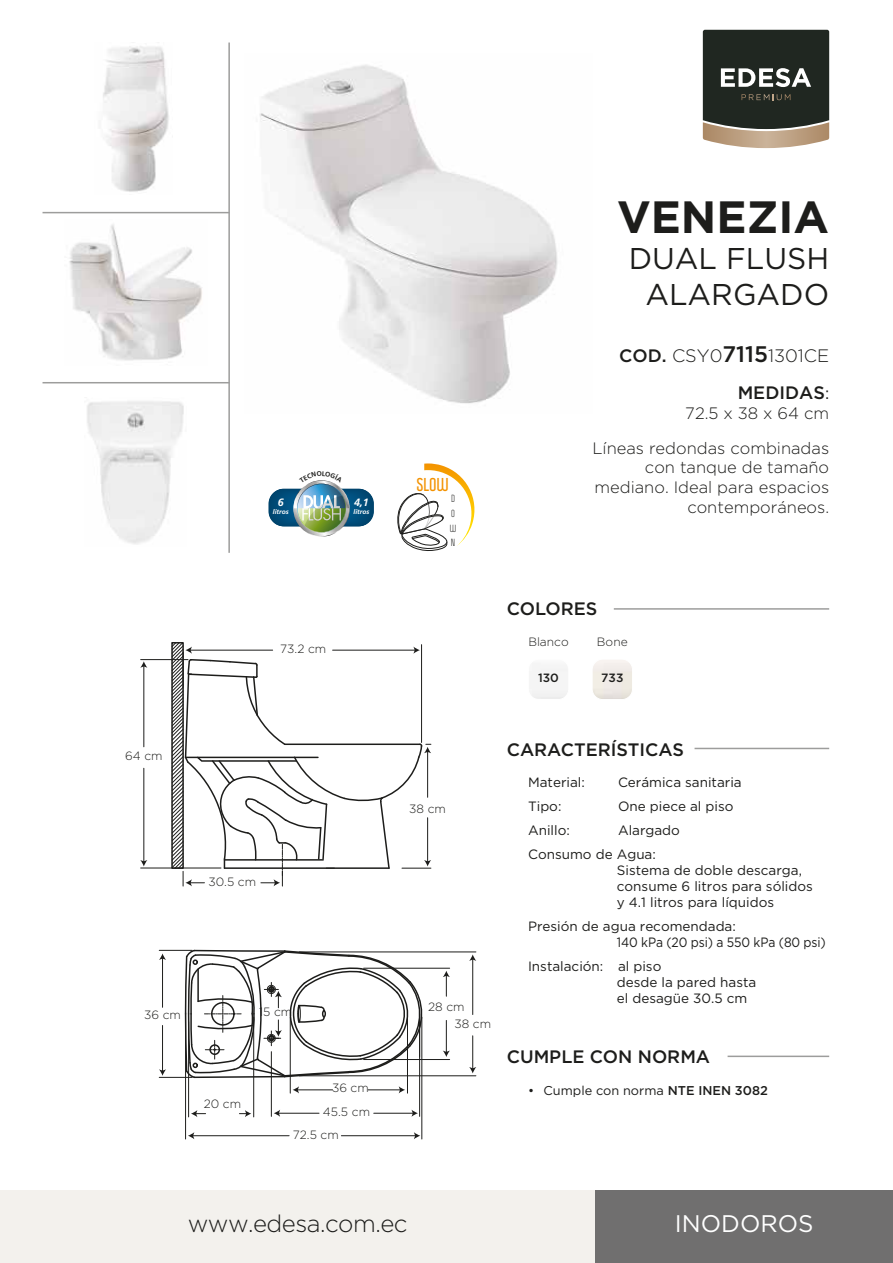
<style>
.page{position:relative;width:893px;height:1263px;background:#fff}
.page>*{position:absolute;margin:0;border:0;box-sizing:border-box;transform-origin:0 0}
.t1{font:700 45px "Gotham";color:#1d1d1b}
.t2{font:30px/36px "Gotham";color:#1d1d1b;text-align:center}
.t3{font:300 24px "Gotham";letter-spacing:-.02em;color:#1d1d1b}
.t4{font:24px "Gotham";color:#fff}
.t5{font:500 18px/36.6px "Gotham";color:#1d1d1b;text-align:right}
.t6{font:300 16.5px/19.8px "Gotham";color:#1d1d1b;text-align:right}
.t7{font:700 16.35px "Politica";color:#f39200}
.t8{font:13.5px/16.2px "Gotham";color:#1d1d1b}
.t9{font:12.75px "Gotham";color:#1d1d1b}
.t10{font:300 12px "Gotham";color:#1d1d1b}
.t11{font:500 12px "Gotham";color:#1d1d1b}
.t12{font:italic 700 10.65px "Frutiger";color:#fff}
.t13{font:9px/14.7px "Politica";color:#1d1d1b}
.t14{font:italic 700 6.6px "Frutiger";color:#fff}
.s1{font-weight:300}
.s2{font-size:22.5px}
.s3{font-weight:400;font-size:16.5px}
.s4{font-weight:500}
</style>
<div class="page">
<img style="left:259px;top:64px;width:299px;height:340px">
<div style="left:0;top:1191px;width:893px;height:72px;background:#f3f1ed"></div>
<div style="left:595px;top:1191px;width:298px;height:72px;background:#706f6f"></div>
<hr style="left:43px;top:212px;width:187px;height:1px;background:#9d9d9c">
<hr style="left:43px;top:382px;width:187px;height:1px;background:#9d9d9c">
<hr style="left:228px;top:43px;width:2px;height:510px;background:#9d9d9c">
<hr style="left:728px;top:1055px;width:101px;height:2px;background:#9d9d9c">
<hr style="left:694px;top:748px;width:135px;height:1px;background:#9d9d9c">
<hr style="left:614px;top:608px;width:215px;height:2px;background:#9d9d9c">
<svg style="left:703px;top:30px;width:126px;height:118px;background:#4d4e45"></svg>
<svg style="left:397px;top:463px;width:78px;height:88px"></svg>
<div style="left:271px;top:489px;width:101px;height:37px;background:#00466f;border-radius:14px"></div>
<div style="left:273px;top:490px;width:96px;height:35px;background:#004873;border-radius:14px"></div>
<div style="left:276px;top:491px;width:90px;height:33px;background:#004b77;border-radius:13px"></div>
<div style="left:282px;top:493px;width:79px;height:29px;background:#00507f;border-radius:11px"></div>
<div style="left:285px;top:495px;width:72px;height:25px;background:#005383;border-radius:10px"></div>
<div style="left:286px;top:495px;width:71px;height:25px;background:#005384;border-radius:10px"></div>
<div style="left:289px;top:496px;width:64px;height:23px;background:#005688;border-radius:9px"></div>
<svg style="left:292px;top:497px;width:58px;height:21px"></svg>
<svg style="left:294px;top:481px;width:55px;height:55px"></svg>
<img style="left:69px;top:224px;width:133px;height:137px">
<img style="left:87px;top:401px;width:97px;height:143px">
<img style="left:103px;top:46px;width:66px;height:146px">
<div style="left:592px;top:659px;width:41px;height:41px;border:1px solid #fff;border-radius:11px"></div>
<div style="left:528px;top:659px;width:41px;height:41px;border:1px solid #fff;border-radius:11px"></div>
<hr style="left:159px;top:950px;width:33px;height:1px;background:#1d1d1b">
<hr style="left:159px;top:1077px;width:33px;height:1px;background:#1d1d1b">
<hr style="left:162px;top:958px;width:1px;height:49px;background:#1d1d1b">
<svg style="left:159px;top:953px;width:7px;height:7px"></svg>
<hr style="left:162px;top:1025px;width:1px;height:46px;background:#1d1d1b">
<svg style="left:159px;top:1069px;width:7px;height:7px"></svg>
<hr style="left:299px;top:951px;width:177px;height:1px;background:#1d1d1b">
<hr style="left:299px;top:1075px;width:177px;height:1px;background:#1d1d1b">
<hr style="left:472px;top:959px;width:1px;height:55px;background:#1d1d1b">
<svg style="left:469px;top:954px;width:7px;height:7px"></svg>
<hr style="left:472px;top:1036px;width:1px;height:33px;background:#1d1d1b">
<svg style="left:469px;top:1067px;width:7px;height:6px"></svg>
<hr style="left:364px;top:968px;width:86px;height:1px;background:#1d1d1b">
<hr style="left:364px;top:1059px;width:86px;height:1px;background:#1d1d1b">
<svg style="left:443px;top:971px;width:7px;height:25px"></svg>
<hr style="left:446px;top:1020px;width:1px;height:32px;background:#1d1d1b">
<svg style="left:443px;top:1050px;width:7px;height:7px"></svg>
<hr style="left:271px;top:1052px;width:1px;height:64px;background:#1d1d1b">
<hr style="left:419px;top:1017px;width:1px;height:99px;background:#1d1d1b">
<hr style="left:278px;top:1113px;width:41px;height:1px;background:#1d1d1b">
<svg style="left:274px;top:1110px;width:6px;height:7px"></svg>
<hr style="left:374px;top:1113px;width:39px;height:1px;background:#1d1d1b">
<svg style="left:411px;top:1110px;width:7px;height:7px"></svg>
<hr style="left:185px;top:1012px;width:1px;height:127px;background:#1d1d1b">
<hr style="left:421px;top:1017px;width:1px;height:122px;background:#1d1d1b">
<hr style="left:192px;top:1135px;width:97px;height:1px;background:#1d1d1b">
<svg style="left:188px;top:1132px;width:6px;height:7px"></svg>
<hr style="left:341px;top:1135px;width:75px;height:1px;background:#1d1d1b">
<svg style="left:414px;top:1132px;width:6px;height:7px"></svg>
<hr style="left:290px;top:1017px;width:1px;height:76px;background:#1d1d1b">
<hr style="left:407px;top:1017px;width:1px;height:76px;background:#1d1d1b">
<hr style="left:297px;top:1089px;width:36px;height:1px;background:#1d1d1b">
<svg style="left:293px;top:1086px;width:6px;height:7px"></svg>
<hr style="left:368px;top:1089px;width:33px;height:1px;background:#1d1d1b">
<svg style="left:399px;top:1086px;width:6px;height:7px"></svg>
<hr style="left:188px;top:1022px;width:1px;height:95px;background:#1d1d1b">
<hr style="left:253px;top:1017px;width:1px;height:100px;background:#1d1d1b">
<svg style="left:191px;top:1110px;width:15px;height:7px"></svg>
<svg style="left:239px;top:1110px;width:12px;height:7px"></svg>
<svg style="left:184px;top:949px;width:241px;height:130px"></svg>
<hr style="left:141px;top:868px;width:80px;height:1px;background:#1d1d1b">
<hr style="left:141px;top:659px;width:47px;height:1px;background:#1d1d1b">
<hr style="left:143px;top:768px;width:1px;height:94px;background:#1d1d1b">
<svg style="left:140px;top:860px;width:7px;height:6px"></svg>
<hr style="left:143px;top:666px;width:1px;height:81px;background:#1d1d1b">
<svg style="left:140px;top:661px;width:7px;height:7px"></svg>
<svg style="left:171px;top:642px;width:260px;height:244px"></svg>
<img style="left:294px;top:480px;width:55px;height:52px">
<p class="t12" style="left:278px;top:496px;width:7px">6</p>
<p class="t14" style="left:273px;top:508px;width:17px">litros</p>
<p class="t12" style="left:354px;top:496px;width:16px">4,1</p>
<p class="t14" style="left:353px;top:508px;width:17px">litros</p>
<p class="t10" style="left:125px;top:748px;width:39px">64 cm</p>
<p class="t10" style="left:280px;top:641px;width:48px">73.2 cm</p>
<p class="t10" style="left:208px;top:874px;width:49px">30.5 cm</p>
<p class="t10" style="left:144px;top:1007px;width:38px">36 cm</p>
<p class="t10" style="left:259px;top:1004px;width:35px">15 cm</p>
<p class="t10" style="left:204px;top:1096px;width:39px">20 cm</p>
<p class="t10" style="left:332px;top:1080px;width:38px">36 cm</p>
<p class="t10" style="left:323px;top:1104px;width:49px">45.5 cm</p>
<p class="t10" style="left:293px;top:1127px;width:48px">72.5 cm</p>
<p class="t7" style="left:416px;top:474px;width:34px">SLOW</p>
<p class="t13" style="left:450px;top:491px;width:8px">D<br>O<br>W<br>N</p>
<h1 class="t1" style="left:617px;top:191px;width:214px">VENEZIA</h1>
<h2 class="t2" style="left:629px;top:240px;width:202px">DUAL FLUSH<br>ALARGADO</h2>
<h3 class="t5" style="left:619px;top:337px;width:212px">COD. <span class="s1">CSY0</span><span class="s2">7115</span><span class="s1">1301CE<br></span>MEDIDAS<span class="s3">:</span></h3>
<p class="t6" style="left:592px;top:395px;width:238px;line-height:34.8px">72.5 x 38 x 64 cm<br>Líneas redondas combinadas</p>
<p class="t6" style="left:594px;top:457px;width:236px">con tanque de tamaño mediano. Ideal para espacios contemporáneos.</p>
<h3 class="t5" style="left:507px;top:590px;width:92px">COLORES</h3>
<p class="t10" style="left:528px;top:634px;width:42px">Blanco</p>
<p class="t11" style="left:538px;top:669px;width:22px">130</p>
<p class="t10" style="left:597px;top:634px;width:32px">Bone</p>
<p class="t11" style="left:601px;top:669px;width:24px">733</p>
<p class="t10" style="left:409px;top:801px;width:38px">38 cm</p>
<p class="t10" style="left:428px;top:999px;width:38px">28 cm</p>
<p class="t10" style="left:454px;top:1016px;width:38px">38 cm</p>
<h3 class="t5" style="left:507px;top:731px;width:179px">CARACTERÍSTICAS</h3>
<p class="t8" style="left:528px;top:774px;width:58px">Material:</p>
<p class="t8" style="left:618px;top:774px;width:125px">Cerámica sanitaria</p>
<p class="t8" style="left:528px;top:798px;width:35px">Tipo:</p>
<p class="t8" style="left:618px;top:798px;width:117px">One piece al piso</p>
<p class="t8" style="left:528px;top:822px;width:43px">Anillo:</p>
<p class="t8" style="left:528px;top:818px;width:153px;line-height:23.7px;text-indent:90px">Alargado<br>Consumo de Agua:</p>
<p class="t8" style="left:617px;top:861px;width:198px">Sistema de doble descarga, consume 6 litros para sólidos y 4.1 litros para líquidos</p>
<p class="t8" style="left:617px;top:918px;width:210px;text-indent:-89px">Presión de agua recomendada:<br>140 kPa (20 psi) a 550 kPa (80 psi)</p>
<p class="t8" style="left:617px;top:957px;width:141px;text-indent:-89px">Instalación: al piso<br>desde la pared hasta el desagüe 30.5 cm</p>
<h3 class="t5" style="left:507px;top:1038px;width:205px">CUMPLE CON NORMA</h3>
<p class="t9" style="left:528px;top:1082px;width:241px">• Cumple con norma <span class="s4">NTE INEN 3082</span></p>
<h3 class="t3" style="left:188px;top:1208px;width:221px">www.edesa.com.ec</h3>
<h3 class="t4" style="left:675px;top:1208px;width:140px">INODOROS</h3>
</div>
